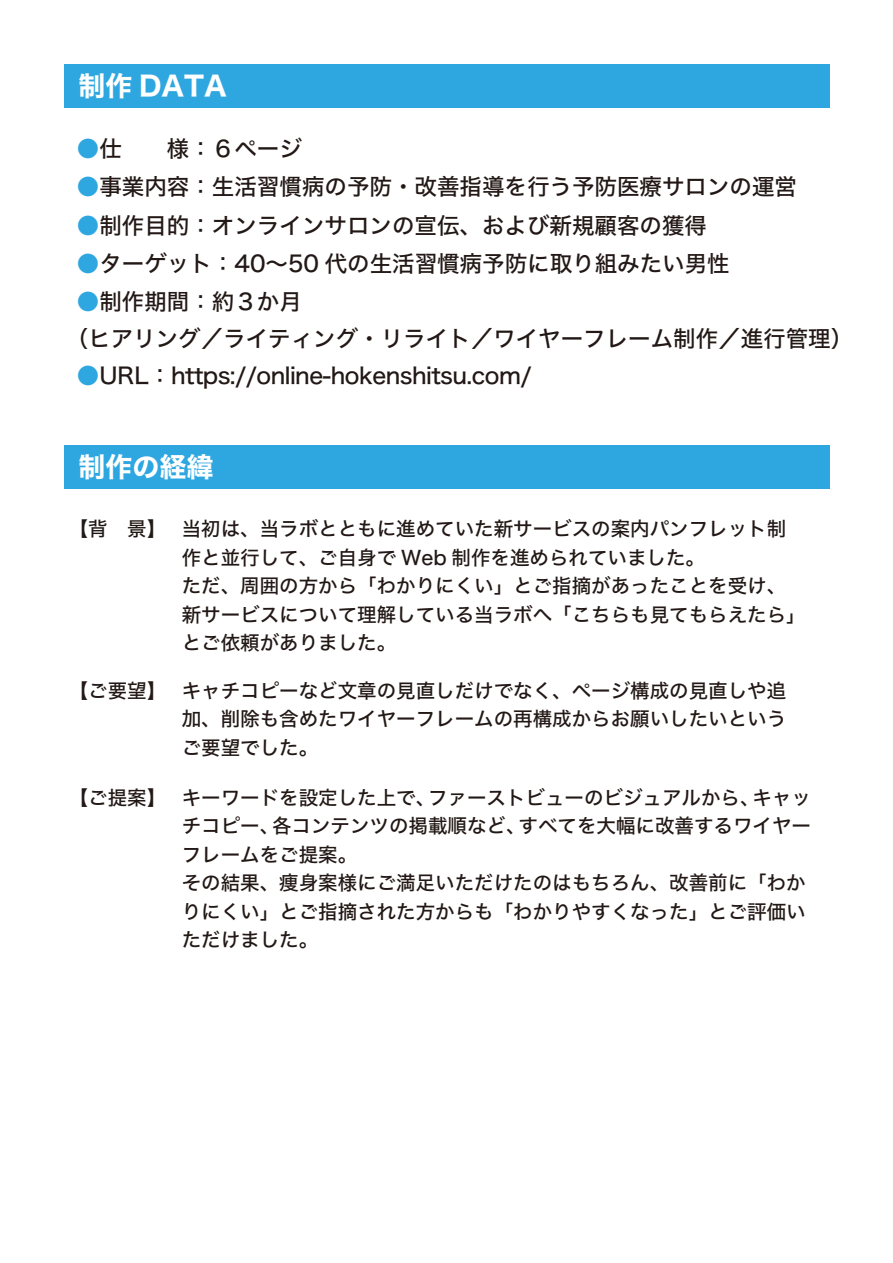
<style>
.page{position:relative;width:893px;height:1263px;background:#fff}
.page>*{position:absolute;margin:0;border:0;box-sizing:border-box;transform-origin:0 0}
.t1{font:27px "Hiragino Sans W7";color:#fff}
.t2{font:22.5px "Hiragino Sans W5";color:#221815}
.t3{font:22.5px "Hiragino Sans W5";letter-spacing:-.025em;color:#221815}
.t4{font:19.5px/28.5px "Hiragino Sans W5";color:#221815}
.s1{color:#2ea7e0}
</style>
<div class="page">
<div style="left:64px;top:64px;width:765px;height:44px;background:#2ea7e0"></div>
<div style="left:64px;top:445px;width:765px;height:44px;background:#2ea7e0"></div>
<h1 class="t1" style="left:78px;top:65px;width:150px">制作 DATA</h1>
<p class="t2" style="left:77px;top:129px;width:249px"><span class="s1">●</span>仕　　様：６ページ　</p>
<p class="t2" style="left:77px;top:167px;width:722px"><span class="s1">●</span>事業内容：生活習慣病の予防・改善指導を行う予防医療サロンの運営</p>
<p class="t2" style="left:77px;top:205px;width:632px"><span class="s1">●</span>制作目的：オンラインサロンの宣伝、および新規顧客の獲得</p>
<p class="t2" style="left:77px;top:243px;width:654px"><span class="s1">●</span>ターゲット：40～50 代の生活習慣病予防に取り組みたい男性</p>
<p class="t2" style="left:77px;top:281px;width:226px"><span class="s1">●</span>制作期間：約３か月</p>
<p class="t2" style="left:66px;top:318px;width:789px">（ヒアリング／ライティング・リライト／ワイヤーフレーム制作／進行管理）</p>
<p class="t3" style="left:77px;top:356px;width:456px"><span class="s1">●</span>URL：https://online-hokenshitsu.com/</p>
<h1 class="t1" style="left:78px;top:446px;width:136px">制作の経緯</h1>
<p class="t4" style="left:182px;top:513px;width:625px;text-indent:-113px">【背　景】 当初は、当ラボとともに進めていた新サービスの案内パンフレット制作と並行して、ご自身で Web 制作を進められていました。<br>ただ、周囲の方から「わかりにくい」とご指摘があったことを受け、新サービスについて理解している当ラボへ「こちらも見てもらえたら」とご依頼がありました。</p>
<p class="t4" style="left:182px;top:675px;width:606px;text-align:justify;text-indent:-113px">【ご要望】 キャチコピーなど文章の見直しだけでなく、ページ構成の見直しや追加、削除も含めたワイヤーフレームの再構成からお願いしたいというご要望でした。</p>
<p class="t4" style="left:182px;top:782px;width:631px;text-indent:-113px">【ご提案】 キーワードを設定した上で、ファーストビューのビジュアルから、キャッチコピー、各コンテンツの掲載順など、すべてを大幅に改善するワイヤーフレームをご提案。<br>その結果、痩身案様にご満足いただけたのはもちろん、改善前に「わかりにくい」とご指摘された方からも「わかりやすくなった」とご評価いただけました。</p>
</div>
